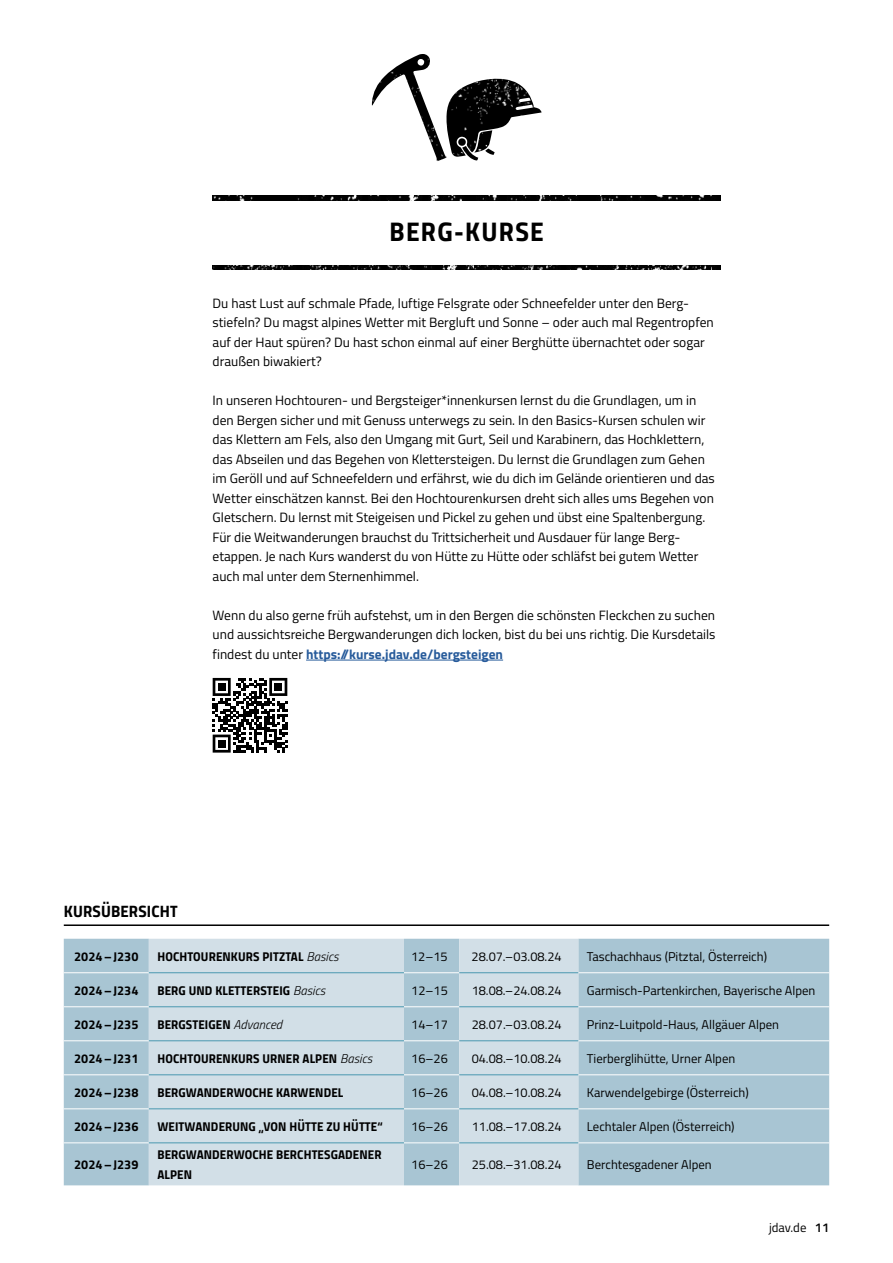
<style>
.page{position:relative;width:893px;height:1263px;background:#fff}
.page>*{position:absolute;margin:0;border:0;box-sizing:border-box;transform-origin:0 0}
.t1{font:27px "Titillium Bold Upright";letter-spacing:.05em;color:#000}
.t2{font:16.5px "Titillium Bold Upright";letter-spacing:.01em;color:#000}
.t3{font:13.5px/19.5px "Titillium";color:#000}
.t4{font:12.75px "Titillium";color:#000}
.t5{font:12.75px/19.5px "Titillium Bold Upright";letter-spacing:.01em;color:#000}
.s1{font-weight:700;color:#275b9b}
.s2{font-family:"Titillium";font-weight:300;font-style:italic}
.s3{font-weight:600}
</style>
<div class="page">
<svg style="left:213px;top:678px;width:74px;height:75px"></svg>
<div style="left:218px;top:683px;width:8px;height:8px;background:#000"></div>
<div style="left:274px;top:683px;width:8px;height:8px;background:#000"></div>
<div style="left:218px;top:740px;width:8px;height:7px;background:#000"></div>
<svg style="left:372px;top:54px;width:130px;height:107px"></svg>
<img style="left:446px;top:79px;width:96px;height:82px">
<img style="left:213px;top:196px;width:508px;height:4px">
<img style="left:213px;top:266px;width:508px;height:4px">
<hr style="left:64px;top:924px;width:765px;height:2px;background:#000">
<hr style="left:306px;top:660px;width:197px;height:1px;background:#275b9b">
<div style="left:64px;top:939px;width:765px;height:246px;background:#a8c5d3"></div>
<svg style="left:149px;top:939px;width:429px;height:246px;fill:#d2dfe7"></svg>
<hr style="left:64px;top:1006px;width:85px;height:1px;background:#fff">
<hr style="left:404px;top:1006px;width:55px;height:1px;background:#fff">
<hr style="left:578px;top:1006px;width:251px;height:1px;background:#fff">
<hr style="left:149px;top:1006px;width:255px;height:1px;background:#4a98b0">
<hr style="left:459px;top:1006px;width:119px;height:1px;background:#4a98b0">
<hr style="left:64px;top:972px;width:85px;height:1px;background:#fff">
<hr style="left:64px;top:1040px;width:85px;height:1px;background:#fff">
<hr style="left:64px;top:1074px;width:85px;height:1px;background:#fff">
<hr style="left:64px;top:1142px;width:85px;height:1px;background:#fff">
<hr style="left:404px;top:972px;width:55px;height:1px;background:#fff">
<hr style="left:404px;top:1040px;width:55px;height:1px;background:#fff">
<hr style="left:404px;top:1074px;width:55px;height:1px;background:#fff">
<hr style="left:404px;top:1142px;width:55px;height:1px;background:#fff">
<hr style="left:578px;top:972px;width:251px;height:1px;background:#fff">
<hr style="left:578px;top:1040px;width:251px;height:1px;background:#fff">
<hr style="left:578px;top:1074px;width:251px;height:1px;background:#fff">
<hr style="left:578px;top:1142px;width:251px;height:1px;background:#fff">
<hr style="left:149px;top:972px;width:255px;height:1px;background:#4a98b0">
<hr style="left:149px;top:1040px;width:255px;height:1px;background:#4a98b0">
<hr style="left:149px;top:1074px;width:255px;height:1px;background:#4a98b0">
<hr style="left:149px;top:1142px;width:255px;height:1px;background:#4a98b0">
<hr style="left:459px;top:972px;width:119px;height:1px;background:#4a98b0">
<hr style="left:459px;top:1040px;width:119px;height:1px;background:#4a98b0">
<hr style="left:459px;top:1074px;width:119px;height:1px;background:#4a98b0">
<hr style="left:459px;top:1142px;width:119px;height:1px;background:#4a98b0">
<hr style="left:64px;top:1108px;width:85px;height:1px;background:#fff">
<hr style="left:404px;top:1108px;width:55px;height:1px;background:#fff">
<hr style="left:578px;top:1108px;width:251px;height:1px;background:#fff">
<hr style="left:149px;top:1108px;width:255px;height:1px;background:#4a98b0">
<hr style="left:459px;top:1108px;width:119px;height:1px;background:#4a98b0">
<h1 class="t1" style="left:389px;top:210px;width:156px">BERG-KURSE</h1>
<p class="t3" style="left:213px;top:292px;width:503px">Du hast Lust auf schmale Pfade, luftige Felsgrate oder Schneefelder unter den Berg&shy;stiefeln? Du magst alpines Wetter mit Bergluft und Sonne – oder auch mal Regentropfen auf der Haut spüren? Du hast schon einmal auf einer Berghütte übernachtet oder sogar draußen biwakiert?</p>
<p class="t3" style="left:213px;top:390px;width:504px">In unseren Hochtouren- und Bergsteiger*innenkursen lernst du die Grundlagen, um in den Bergen sicher und mit Genuss unterwegs zu sein. In den Basics-Kursen schulen wir das Klettern am Fels, also den Umgang mit Gurt, Seil und Karabinern, das Hochklettern, das Abseilen und das Begehen von Klettersteigen. Du lernst die Grundlagen zum Gehen im Geröll und auf Schneefeldern und erfährst, wie du dich im Gelände orientieren und das Wetter einschätzen kannst. Bei den Hochtourenkursen dreht sich alles ums Begehen von Gletschern. Du lernst mit Steigeisen und Pickel zu gehen und übst eine Spaltenbergung.<br>Für die Weitwanderungen brauchst du Trittsicherheit und Ausdauer für lange Berg&shy;etappen. Je nach Kurs wanderst du von Hütte zu Hütte oder schläfst bei gutem Wetter auch mal unter dem Sternenhimmel.</p>
<p class="t3" style="left:213px;top:604px;width:504px;text-align:justify">Wenn du also gerne früh aufstehst, um in den Bergen die schönsten Fleckchen zu suchen und aussichtsreiche Bergwanderungen dich locken, bist du bei uns richtig. Die Kursdetails findest du unter <span class="s1">https://kurse.jdav.de/bergsteigen</span></p>
<p class="t2" style="left:64px;top:898px;width:115px">KURSÜBERSICHT</p>
<p class="t5" style="left:74px;top:945px;width:66px">2024–J230</p>
<p class="t5" style="left:157px;top:945px;width:183px">HOCHTOURENKURS PITZTAL <span class="s2">Basics</span></p>
<p class="t4" style="left:411px;top:947px;width:38px">12–15</p>
<p class="t4" style="left:472px;top:947px;width:92px">28.07.–03.08.24</p>
<p class="t4" style="left:587px;top:947px;width:182px">Taschachhaus (Pitztal, Österreich)</p>
<p class="t5" style="left:74px;top:979px;width:66px">2024–J234</p>
<p class="t5" style="left:157px;top:979px;width:169px">BERG UND KLETTERSTEIG <span class="s2">Basics</span></p>
<p class="t4" style="left:411px;top:981px;width:38px">12–15</p>
<p class="t4" style="left:472px;top:981px;width:92px">18.08.–24.08.24</p>
<p class="t4" style="left:587px;top:981px;width:230px">Garmisch-Partenkirchen, Bayerische Alpen</p>
<p class="t5" style="left:74px;top:1013px;width:66px">2024–J235</p>
<p class="t5" style="left:157px;top:1013px;width:126px">BERGSTEIGEN <span class="s2">Advanced</span></p>
<p class="t4" style="left:411px;top:1015px;width:38px">14–17</p>
<p class="t4" style="left:472px;top:1015px;width:92px">28.07.–03.08.24</p>
<p class="t4" style="left:587px;top:1015px;width:194px">Prinz-Luitpold-Haus, Allgäuer Alpen</p>
<p class="t5" style="left:74px;top:1047px;width:66px">2024–J231</p>
<p class="t5" style="left:157px;top:1047px;width:216px">HOCHTOURENKURS URNER ALPEN <span class="s2">Basics</span></p>
<p class="t4" style="left:411px;top:1049px;width:38px">16–26</p>
<p class="t4" style="left:472px;top:1049px;width:92px">04.08.–10.08.24</p>
<p class="t4" style="left:587px;top:1049px;width:150px">Tierberglihütte, Urner Alpen</p>
<p class="t5" style="left:74px;top:1081px;width:66px">2024–J238</p>
<p class="t5" style="left:157px;top:1081px;width:187px">BERGWANDERWOCHE KARWENDEL</p>
<p class="t4" style="left:411px;top:1083px;width:38px">16–26</p>
<p class="t4" style="left:472px;top:1083px;width:92px">04.08.–10.08.24</p>
<p class="t4" style="left:587px;top:1083px;width:163px">Karwendelgebirge (Österreich)</p>
<p class="t5" style="left:74px;top:1115px;width:66px">2024–J236</p>
<p class="t5" style="left:157px;top:1115px;width:227px">WEITWANDERUNG „VON HÜTTE ZU HÜTTE“</p>
<p class="t4" style="left:411px;top:1117px;width:38px">16–26</p>
<p class="t4" style="left:472px;top:1117px;width:92px">11.08.–17.08.24</p>
<p class="t4" style="left:587px;top:1117px;width:149px">Lechtaler Alpen (Österreich)</p>
<p class="t5" style="left:74px;top:1154px;width:66px">2024–J239</p>
<p class="t5" style="left:157px;top:1144px;width:226px">BERGWANDERWOCHE BERCHTESGADENER<br>ALPEN</p>
<p class="t4" style="left:411px;top:1155px;width:38px">16–26</p>
<p class="t4" style="left:472px;top:1155px;width:92px">25.08.–31.08.24</p>
<p class="t4" style="left:587px;top:1155px;width:126px">Berchtesgadener Alpen</p>
<p class="t4" style="left:769px;top:1218px;width:62px">jdav.de <span class="s3">11</span></p>
</div>
